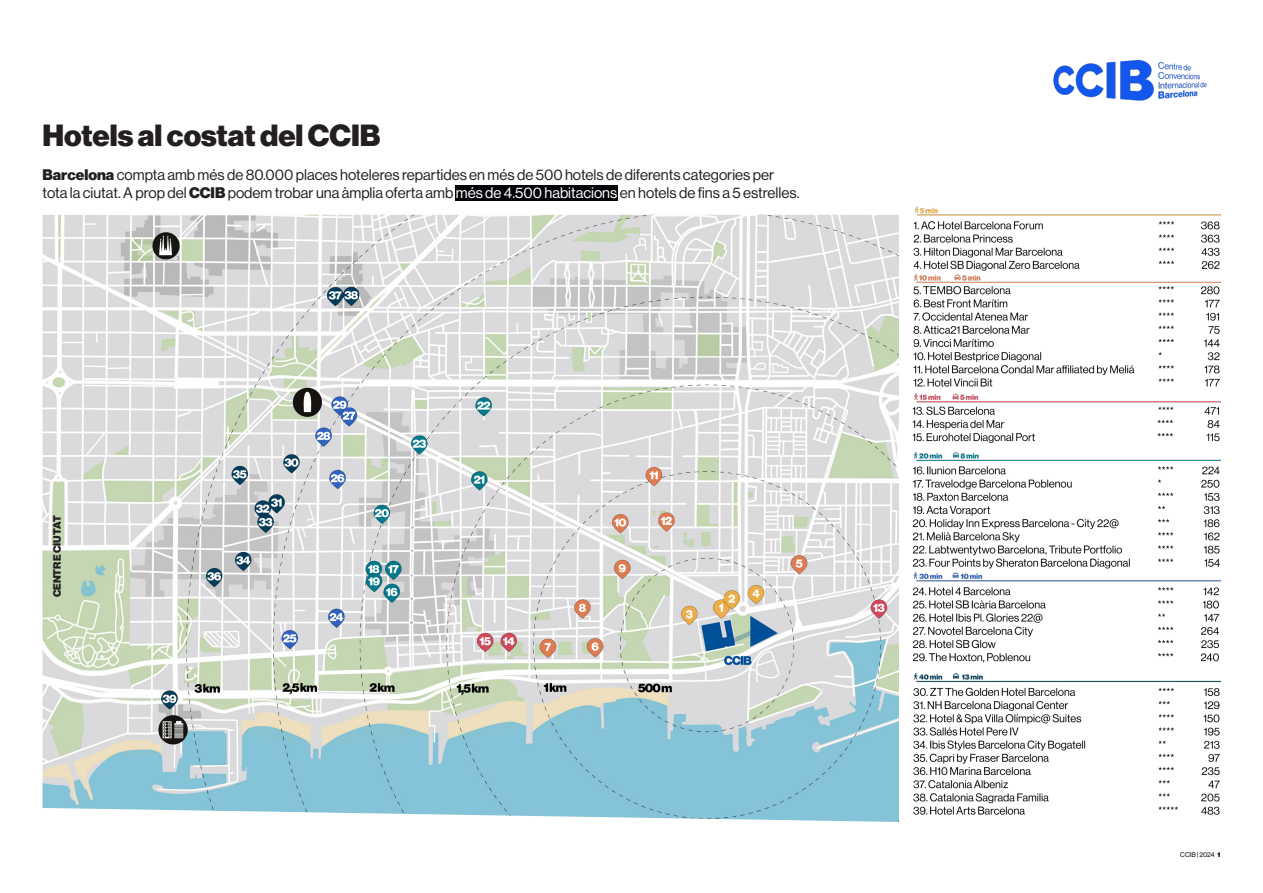
<style>
.page{position:relative;width:1263px;height:893px;background:#fff}
.page>*{position:absolute;margin:0;border:0;box-sizing:border-box;transform-origin:0 0}
.t1{font:900 30px "Neue Haas Grotesk Display";color:#231f20}
.t2{font:15px "Neue Haas Grotesk Display";color:#231f20}
.t3{font:900 10.5px "Neue Haas Grotesk Display";color:#231f20}
.t4{font:6.75px "Neue Haas Grotesk Display";color:#000001}
.s1{font-weight:900}
.s2{color:#fff}
</style>
<div class="page">
<img style="left:1053px;top:59px;width:154px;height:42px">
<img style="left:43px;top:215px;width:856px;height:607px">
<img style="left:912px;top:206px;width:308px;height:609px">
<div style="left:456px;top:185px;width:162px;height:16px;background:#000206"></div>
<p class="t1" style="left:43px;top:118px;width:339px">Hotels al costat del CCIB</p>
<p class="t2" style="left:43px;top:166px;width:733px"><span class="s1">Barcelona</span> compta amb més de 80.000 places hoteleres repartides en més de 500 hotels de diferents categories per</p>
<p class="t2" style="left:43px;top:184px;width:758px">tota la ciutat. A prop del <span class="s1">CCIB</span> podem trobar una àmplia oferta amb <span class="s2">més de 4.500 habitacions</span> en hotels de fins a 5 estrelles.</p>
<p class="t3" style="left:51px;top:597px;width:83px;rotate:-90deg">CENTRE CIUTAT</p>
<p class="t4" style="left:1180px;top:851px;width:42px">CCIB | 2024 <span class="s1">1</span></p>
</div>
